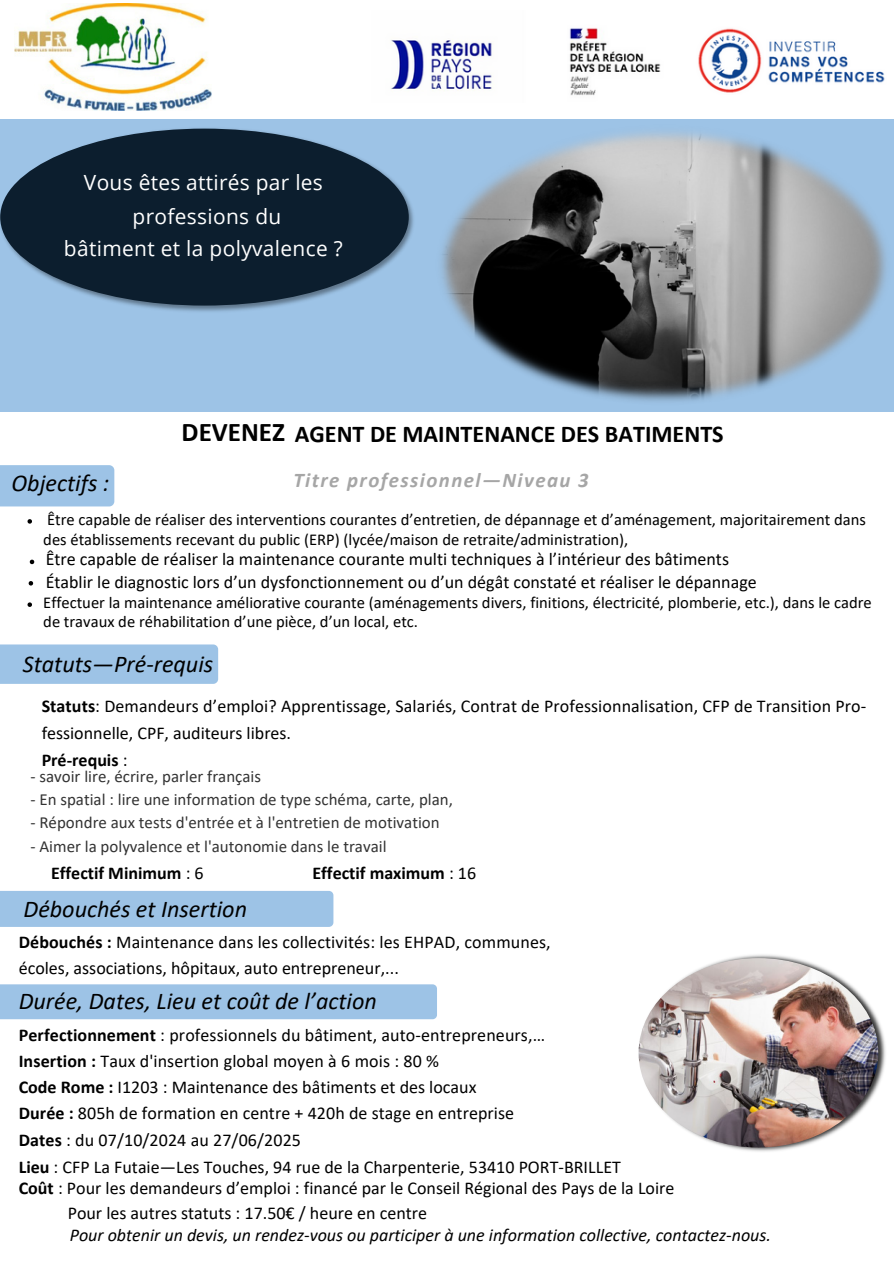
<style>
.page{position:relative;width:894px;height:1264px;background:#fff}
.page>*{position:absolute;margin:0;border:0;box-sizing:border-box;transform-origin:0 0}
.t1{font:700 27px "Calibri";color:#000}
.t2{font:italic 24.15px "Calibri";color:#000}
.t3{font:700 24.15px "Calibri";color:#000}
.t4{font:20.85px/32.7px "Open Sans";letter-spacing:.015em;color:#fff;text-align:center}
.t5{font:italic 700 20.85px "Calibri";letter-spacing:.07em;color:#a6a6a6}
.t6{font:18px "Calibri";color:#000}
.t7{font:italic 18px "Calibri";color:#000}
.t8{font:700 18px "Calibri";color:#000}
.t9{font:16.95px "Calibri";color:#333}
.t10{font:16.5px/20.2px "Calibri";color:#000}
.s1{font-weight:700}
.s2{font-weight:400}
</style>
<div class="page">
<div style="left:0;top:11px;width:893px;height:423px;background:#9dc3e6"></div>
<img style="left:0;top:128px;width:414px;height:184px">
<div style="left:0;top:644px;width:218px;height:40px;background:#9dc3e6"></div>
<div style="left:0;top:891px;width:333px;height:35px;background:#9dc3e6"></div>
<div style="left:0;top:984px;width:437px;height:35px;background:#9dc3e6"></div>
<div style="left:0;top:129px;width:408px;height:176px;background:#0c1e2e;border-radius:50%"></div>
<div style="left:0;top:0;width:893px;height:119px;background:#fff"></div>
<div style="left:0;top:465px;width:114px;height:41px;background:#9dc3e6"></div>
<div style="left:0;top:412px;width:893px;height:53px;background:#fff"></div>
<img style="left:650px;top:954px;width:236px;height:198px">
<img style="left:638px;top:958px;width:240px;height:189px;border-radius:50%">
<img style="left:14px;top:3px;width:197px;height:107px">
<img style="left:441px;top:133px;width:446px;height:268px">
<img style="left:391px;top:28px;width:494px;height:68px">
<svg style="left:27px;top:519px;width:5px;height:4px"></svg>
<svg style="left:30px;top:559px;width:4px;height:5px"></svg>
<svg style="left:29px;top:581px;width:4px;height:4px"></svg>
<svg style="left:27px;top:602px;width:5px;height:5px"></svg>
<p class="t4" style="left:84px;top:165px;width:240px">Vous êtes attirés par les</p>
<p class="t4" style="left:64px;top:199px;width:280px">professions du<br>bâtiment et la polyvalence ?</p>
<p class="t1" style="left:182px;top:421px;width:105px">DEVENEZ</p>
<p class="t3" style="left:295px;top:423px;width:430px">AGENT DE MAINTENANCE DES BATIMENTS</p>
<h3 class="t5" style="left:293px;top:471px;width:297px">Titre professionnel—Niveau 3</h3>
<p class="t10" style="left:43px;top:510px;width:823px">Être capable de réaliser des interventions courantes d’entretien, de dépannage et d’aménagement, majoritairement dans des établissements recevant du public (ERP) (lycée/maison de retraite/administration),</p>
<p class="t6" style="left:46px;top:552px;width:684px">Être capable de réaliser la maintenance courante multi techniques à l’intérieur des bâtiments</p>
<p class="t6" style="left:46px;top:574px;width:712px">Établir le diagnostic lors d’un dysfonctionnement ou d’un dégât constaté et réaliser le dépannage</p>
<p class="t10" style="left:43px;top:594px;width:829px;line-height:19.2px">Effectuer la maintenance améliorative courante (aménagements divers, finitions, électricité, plomberie, etc.), dans le cadre de travaux de réhabilitation d’une pièce, d’un local, etc.</p>
<p class="t2" style="left:12px;top:473px;width:99px">Objectifs :</p>
<p class="t2" style="left:23px;top:653px;width:192px">Statuts—Pré-requis</p>
<p class="t6" style="left:42px;top:698px;width:825px"><span class="s1">Statuts</span>: Demandeurs d’emploi? Apprentissage, Salariés, Contrat de Professionnalisation, CFP de Transition Pro-</p>
<p class="t6" style="left:42px;top:725px;width:251px">fessionnelle, CPF, auditeurs libres.</p>
<p class="t8" style="left:42px;top:752px;width:87px">Pré-requis <span class="s2">:</span></p>
<p class="t9" style="left:30px;top:769px;width:232px">- savoir lire, écrire, parler français</p>
<p class="t9" style="left:30px;top:792px;width:424px">- En spatial : lire une information de type schéma, carte, plan,</p>
<p class="t9" style="left:30px;top:815px;width:410px">- Répondre aux tests d'entrée et à l'entretien de motivation</p>
<p class="t9" style="left:30px;top:839px;width:357px">- Aimer la polyvalence et l'autonomie dans le travail</p>
<p class="t8" style="left:51px;top:865px;width:154px">Effectif Minimum <span class="s2">: 6</span></p>
<p class="t8" style="left:312px;top:865px;width:165px">Effectif maximum <span class="s2">: 16</span></p>
<p class="t2" style="left:24px;top:898px;width:225px">Débouchés et Insertion</p>
<h1 class="t6" style="left:19px;top:934px;width:533px"><span class="s1">Débouchés :</span> Maintenance dans les collectivités: les EHPAD, communes,</h1>
<h2 class="t6" style="left:19px;top:960px;width:381px">écoles, associations, hôpitaux, auto entrepreneur,...</h2>
<h3 class="t2" style="left:19px;top:990px;width:359px">Durée, Dates, Lieu et coût de l’action</h3>
<h4 class="t6" style="left:19px;top:1027px;width:527px"><span class="s1">Perfectionnement</span> : professionnels du bâtiment, auto-entrepreneurs,…</h4>
<p class="t6" style="left:19px;top:1053px;width:422px"><span class="s1">Insertion :</span> Taux d'insertion global moyen à 6 mois : 80 %</p>
<p class="t6" style="left:19px;top:1079px;width:459px"><span class="s1">Code Rome :</span> I1203 : Maintenance des bâtiments et des locaux</p>
<p class="t6" style="left:19px;top:1105px;width:497px"><span class="s1">Durée :</span> 805h de formation en centre + 420h de stage en entreprise</p>
<p class="t6" style="left:19px;top:1132px;width:284px"><span class="s1">Dates</span> : du 07/10/2024 au 27/06/2025</p>
<p class="t6" style="left:19px;top:1159px;width:603px"><span class="s1">Lieu</span> : CFP La Futaie—Les Touches, 94 rue de la Charpenterie, 53410 PORT-BRILLET</p>
<h3 class="t6" style="left:19px;top:1180px;width:657px"><span class="s1">Coût</span> : Pour les demandeurs d’emploi : financé par le Conseil Régional des Pays de la Loire</h3>
<p class="t6" style="left:68px;top:1205px;width:361px">Pour les autres statuts : 17.50€ / heure en centre</p>
<p class="t7" style="left:70px;top:1227px;width:702px">Pour obtenir un devis, un rendez-vous ou participer à une information collective, contactez-nous.</p>
</div>
